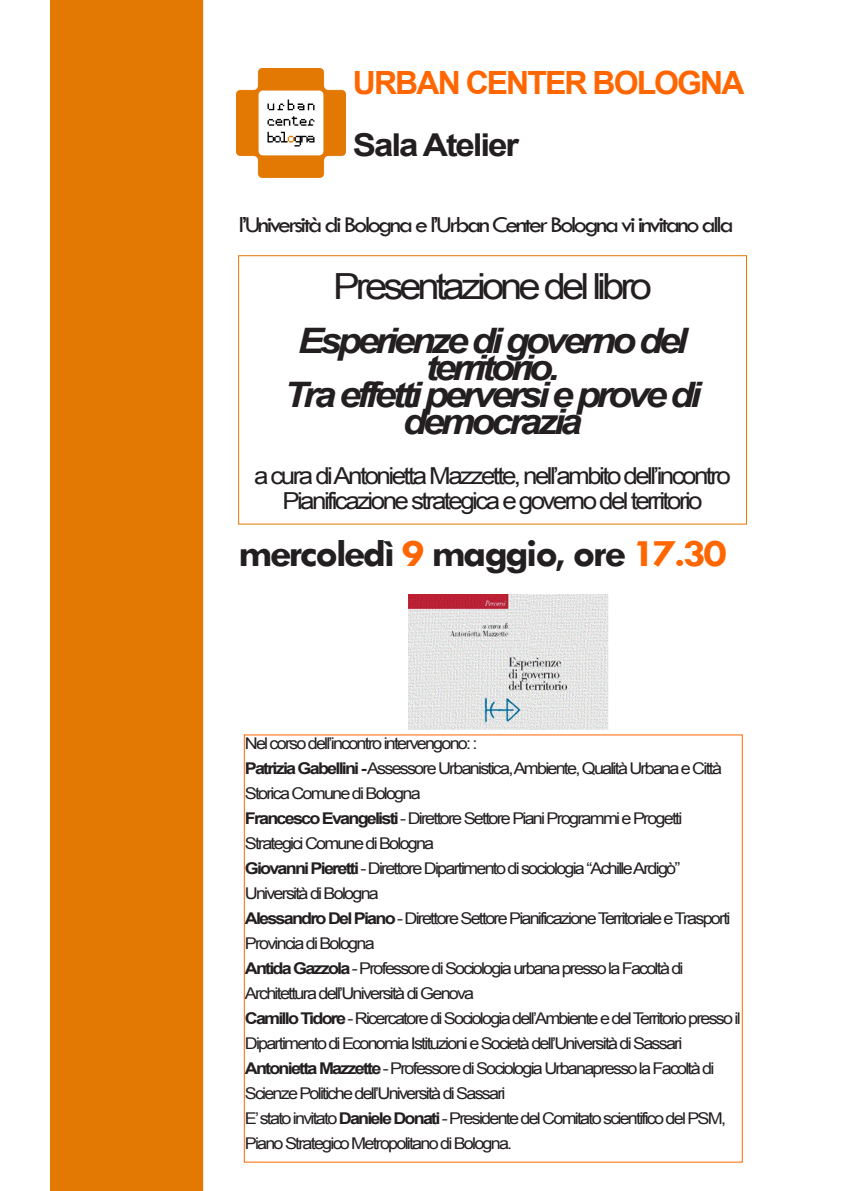
<style>
.page{position:relative;width:842px;height:1191px;background:#fff}
.page>*{position:absolute;margin:0;border:0;box-sizing:border-box;transform-origin:0 0}
.t1{font:700 39.6px "Tw Cen";letter-spacing:-.06em;color:#231f20;scale:1.11 1}
.t2{font:36px "Arial";letter-spacing:-.1em;color:#231f20;scale:1.11 1}
.t3{font:italic 700 35.1px/27px "Arial";letter-spacing:-.1em;color:#231f20;text-align:center;scale:1.11 1}
.t4{font:700 32px "Arial";letter-spacing:-.06em;color:#f60}
.t5{font:700 31.5px "Arial";letter-spacing:-.06em;color:#231f20;scale:1.11 1}
.t6{font:23.4px/25px "Arial";letter-spacing:-.1em;color:#231f20;text-align:center;scale:1.11 1}
.t7{font:23.4px "Tw Cen";letter-spacing:-.1em;color:#231f20;scale:1.11 1}
.t8{font:16.2px/25px "Arial";letter-spacing:-.1em;color:#231f20;scale:1.11 1}
.s1{color:#f60}
.s2{font-weight:700}
</style>
<div class="page">
<div style="left:50px;top:0;width:153px;height:1191px;background:#e37903"></div>
<img style="left:237px;top:68px;width:109px;height:109px">
<div style="left:238px;top:255px;width:509px;height:269px;border:1px solid #e37903"></div>
<img style="left:408px;top:594px;width:200px;height:135px">
<p class="t4" style="left:353px;top:62px;width:393px">URBAN CENTER BOLOGNA</p>
<p class="t5" style="left:353px;top:124px;width:151px">Sala Atelier</p>
<p class="t7" style="left:239px;top:210px;width:447px">l’Università di Bologna e l’Urban Center Bologna vi invitano alla</p>
<p class="t2" style="left:333px;top:263px;width:289px">Presentazione del libro</p>
<p class="t3" style="left:298px;top:329px;width:353px">Esperienze di governo del territorio.</p>
<p class="t3" style="left:284px;top:383px;width:377px">Tra effetti perversi e prove di democrazia</p>
<p class="t6" style="left:254px;top:464px;width:431px">a cura diAntonietta Mazzette, nell’ambito dell’incontro<br>Pianificazione strategica e governo del territorio</p>
<p class="t1" style="left:238px;top:530px;width:442px">mercoledì <span class="s1">9</span> maggio, ore <span class="s1">17.30</span></p>
<p class="t8" style="left:245px;top:730px;width:211px">Nel corso dell’incontro intervengono: :</p>
<p class="t8" style="left:245px;top:755px;width:431px"><span class="s2">Patrizia Gabellini -</span> Assessore Urbanistica,Ambiente, Qualità Urbana e Città<br>Storica Comune di Bologna</p>
<p class="t8" style="left:245px;top:805px;width:396px"><span class="s2">Francesco Evangelisti</span> - Direttore Settore Piani Programmi e Progetti<br>Strategici Comune di Bologna</p>
<p class="t8" style="left:245px;top:855px;width:394px"><span class="s2">Giovanni Pieretti</span> - Direttore Dipartimento di sociologia “Achille Ardigò”<br>Università di Bologna</p>
<p class="t8" style="left:245px;top:905px;width:439px"><span class="s2">Alessandro Del Piano</span> - Direttore Settore Pianificazione Territoriale e Trasporti<br>Provincia di Bologna</p>
<p class="t8" style="left:245px;top:955px;width:397px"><span class="s2">Antida Gazzola</span> - Professore di Sociologia urbana presso la Facoltà di<br>Architettura dell’Università di Genova</p>
<p class="t8" style="left:245px;top:1005px;width:448px"><span class="s2">Camillo Tidore</span> - Ricercatore di Sociologia dell’Ambiente e del Territorio presso il<br>Dipartimento di Economia Istituzioni e Società dell’Università di Sassari</p>
<p class="t8" style="left:245px;top:1055px;width:425px"><span class="s2">Antonietta Mazzette</span> - Professore di Sociologia Urbanapresso la Facoltà di<br>Scienze Politiche dell’Università di Sassari</p>
<p class="t8" style="left:245px;top:1105px;width:435px">E’stato invitato <span class="s2">Daniele Donati</span> - Presidente del Comitato scientifico del PSM,<br>Piano Strategico Metropolitano di Bologna.</p>
</div>
